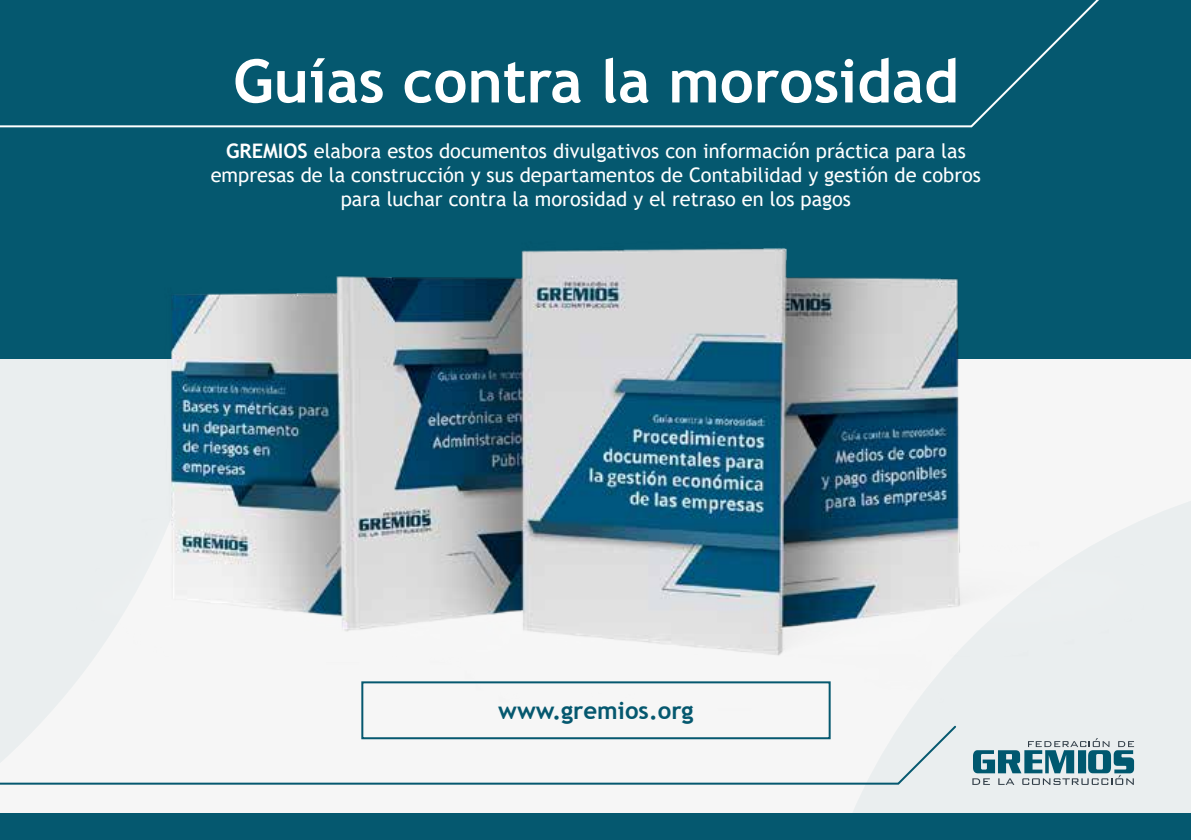
<style>
.page{position:relative;width:1191px;height:840px;background:#fff}
.page>*{position:absolute;margin:0;border:0;box-sizing:border-box;transform-origin:0 0}
.t1{font:700 60px "Trebuchet MS";color:#fff}
.t2{font:700 24px "Trebuchet MS";color:#05586f}
.t3{font:20px/24px "Trebuchet MS";color:#fff;text-align:center}
.s1{font-weight:700}
</style>
<div class="page">
<div style="left:0;top:41px;width:1191px;height:798px;background:#f6f6f6"></div>
<div style="left:853px;top:501px;width:338px;height:312px;background:#eaeeef"></div>
<div style="left:0;top:358px;width:73px;height:365px;background:#eaeeef"></div>
<div style="left:0;top:0;width:1191px;height:358px;background:#05586f"></div>
<div style="left:0;top:813px;width:1191px;height:26px;background:#05586f"></div>
<svg style="left:972px;top:737px;width:162px;height:47px"></svg>
<svg style="left:0;top:723px;width:958px;height:62px"></svg>
<svg style="left:0;top:0;width:1099px;height:128px"></svg>
<img style="left:73px;top:126px;width:1088px;height:603px">
<div style="left:361px;top:681px;width:469px;height:57px;border:2px solid #05586f"></div>
<h1 class="t1" style="left:233px;top:44px;width:727px">Guías contra la morosidad</h1>
<p class="t3" style="left:211px;top:139px;width:772px"><span class="s1">GREMIOS</span> elabora estos documentos divulgativos con información práctica para las empresas de la construcción y sus departamentos de Contabilidad y gestión de cobros para luchar contra la morosidad y el retraso en los pagos</p>
<p class="t2" style="left:498px;top:695px;width:197px">www.gremios.org</p>
</div>
